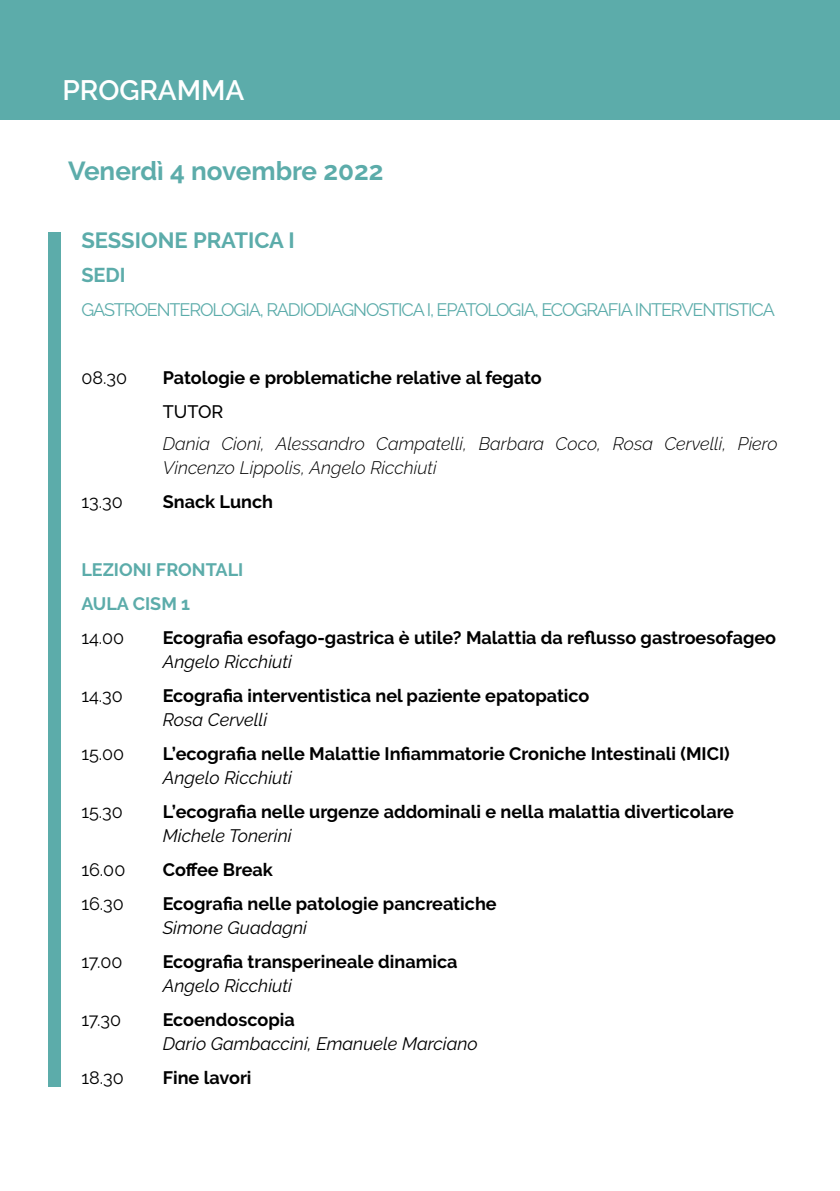
<style>
.page{position:relative;width:840px;height:1191px;background:#fff}
.page>*{position:absolute;margin:0;border:0;box-sizing:border-box;transform-origin:0 0}
.t1{font:600 28px "Raleway";color:#fff}
.t2{font:700 26px "Raleway";color:#5cacaa}
.t3{font:700 22px "Raleway";color:#5cacaa}
.t4{font:700 20px "Raleway";color:#5cacaa}
.t5{font:700 18px "Raleway";color:#000}
.t6{font:italic 18px "Raleway";color:#000}
.t7{font:italic 300 18px/24px "Raleway";color:#000}
.t8{font:18px "Raleway";letter-spacing:-.06em;color:#5cacaa}
.t9{font:18px "Raleway";color:#000}
.t10{font:700 18px/34px "Raleway";color:#5cacaa}
.t11{font:500 18px "Raleway";color:#000}
</style>
<div class="page">
<div style="left:49px;top:232px;width:12px;height:855px;background:#5cacaa"></div>
<div style="left:0;top:0;width:839px;height:120px;background:#5cacaa"></div>
<h1 class="t1" style="left:62px;top:74px;width:183px">PROGRAMMA</h1>
<h2 class="t2" style="left:68px;top:156px;width:317px">Venerdì 4 novembre 2022</h2>
<p class="t3" style="left:81px;top:227px;width:215px">SESSIONE PRATICA I</p>
<p class="t4" style="left:81px;top:263px;width:46px">SEDI</p>
<p class="t8" style="left:81px;top:299px;width:694px">GASTROENTEROLOGIA, RADIODIAGNOSTICA I, EPATOLOGIA, ECOGRAFIA INTERVENTISTICA</p>
<p class="t9" style="left:81px;top:367px;width:47px">08.30</p>
<p class="t5" style="left:163px;top:367px;width:380px">Patologie e problematiche relative al fegato</p>
<p class="t11" style="left:163px;top:401px;width:62px">TUTOR</p>
<p class="t7" style="left:163px;top:431px;width:616px">Dania Cioni, Alessandro Campatelli, Barbara Coco, Rosa Cervelli, Piero<br>Vincenzo Lippolis, Angelo Ricchiuti</p>
<p class="t9" style="left:81px;top:491px;width:43px">13.30</p>
<p class="t5" style="left:163px;top:491px;width:112px">Snack Lunch</p>
<p class="t10" style="left:81px;top:552px;width:163px">LEZIONI FRONTALI<br>AULA CISM 1</p>
<p class="t9" style="left:81px;top:627px;width:44px">14.00</p>
<p class="t5" style="left:163px;top:627px;width:614px">Ecografia esofago-gastrica è utile? Malattia da reflusso gastroesofageo</p>
<p class="t6" style="left:163px;top:651px;width:131px">Angelo Ricchiuti</p>
<p class="t9" style="left:81px;top:685px;width:43px">14.30</p>
<p class="t5" style="left:163px;top:685px;width:428px">Ecografia interventistica nel paziente epatopatico</p>
<p class="t6" style="left:163px;top:709px;width:106px">Rosa Cervelli</p>
<p class="t9" style="left:81px;top:743px;width:44px">15.00</p>
<p class="t5" style="left:163px;top:743px;width:568px">L’ecografia nelle Malattie Infiammatorie Croniche Intestinali (MICI)</p>
<p class="t6" style="left:163px;top:767px;width:131px">Angelo Ricchiuti</p>
<p class="t9" style="left:81px;top:801px;width:43px">15.30</p>
<p class="t5" style="left:163px;top:801px;width:572px">L’ecografia nelle urgenze addominali e nella malattia diverticolare</p>
<p class="t6" style="left:163px;top:825px;width:130px">Michele Tonerini</p>
<p class="t9" style="left:81px;top:859px;width:45px">16.00</p>
<p class="t5" style="left:163px;top:859px;width:111px">Coffee Break</p>
<p class="t9" style="left:81px;top:893px;width:44px">16.30</p>
<p class="t5" style="left:163px;top:893px;width:335px">Ecografia nelle patologie pancreatiche</p>
<p class="t6" style="left:163px;top:917px;width:146px">Simone Guadagni</p>
<p class="t9" style="left:81px;top:951px;width:43px">17.00</p>
<p class="t5" style="left:163px;top:951px;width:296px">Ecografia transperineale dinamica</p>
<p class="t6" style="left:163px;top:975px;width:131px">Angelo Ricchiuti</p>
<p class="t9" style="left:81px;top:1009px;width:41px">17.30</p>
<p class="t5" style="left:163px;top:1009px;width:133px">Ecoendoscopia</p>
<p class="t6" style="left:163px;top:1033px;width:316px">Dario Gambaccini, Emanuele Marciano</p>
<p class="t9" style="left:81px;top:1067px;width:44px">18.30</p>
<p class="t5" style="left:163px;top:1067px;width:90px">Fine lavori</p>
</div>
